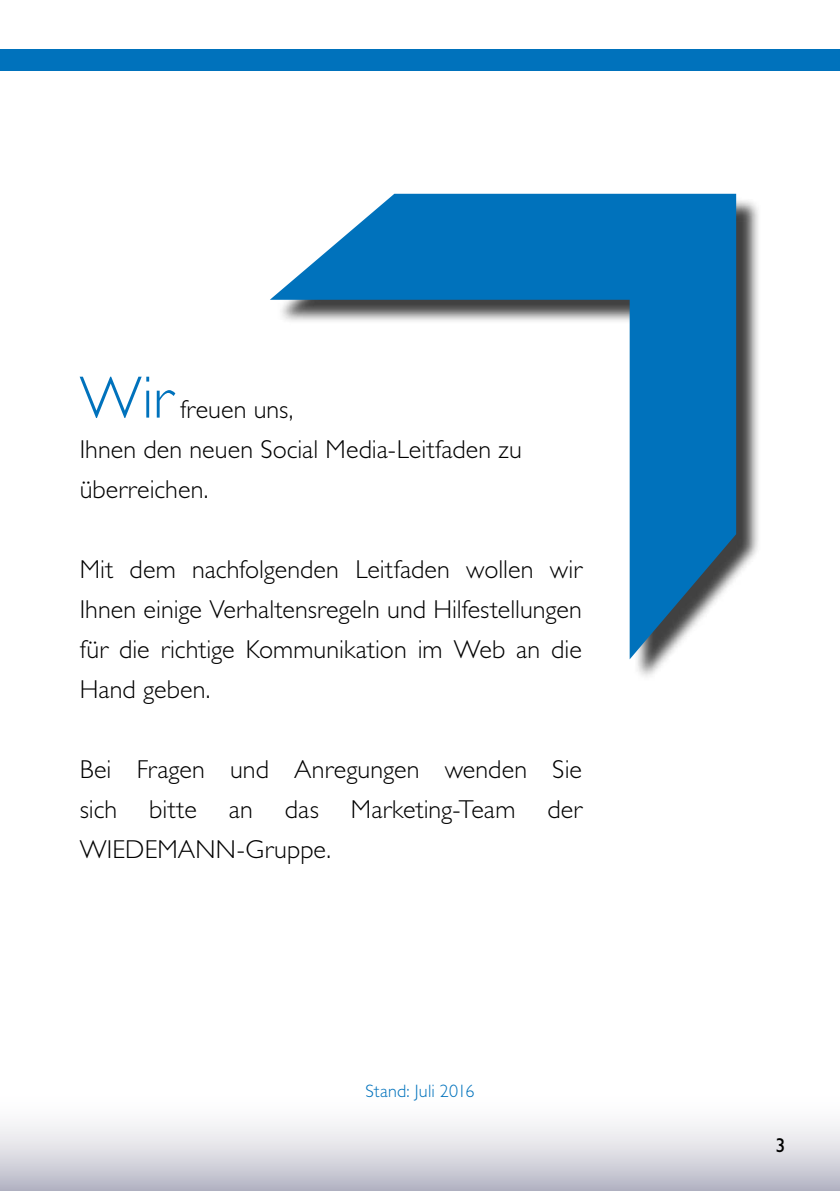
<style>
.page{position:relative;width:840px;height:1191px;background:#fff}
.page>*{position:absolute;margin:0;border:0;box-sizing:border-box;transform-origin:0 0}
.t1{font:300 60px "Gill Sans Std";color:#0072bc}
.t2{font:300 26px/40px "Gill Sans Std";letter-spacing:.005em;color:#000;text-align:justify}
.t3{font:20px "Gill Sans Std";color:#000}
.t4{font:300 18px "Gill Sans Std";letter-spacing:.01em;color:#0072bc}
</style>
<div class="page">
<div style="left:0;top:49px;width:839px;height:21px;background:#0072bc"></div>
<div style="left:0;top:1086px;width:839px;height:105px;background:linear-gradient(to bottom,#fff,#bdbdcb)"></div>
<div style="left:274px;top:197px;width:486px;height:485px;background:#000;opacity:.75"></div>
<svg style="left:270px;top:194px;width:465px;height:465px"></svg>
<h1 class="t1" style="left:80px;top:364px;width:95px">Wir</h1>
<p class="t2" style="left:80px;top:389px;width:443px;text-align:left;text-indent:100px">freuen uns,<br>Ihnen den neuen Social Media-Leitfaden zu überreichen.</p>
<p class="t2" style="left:80px;top:549px;width:503px">Mit dem nachfolgenden Leitfaden wollen wir Ihnen einige Verhaltensregeln und Hilfestellungen für die richtige Kommunikation im Web an die Hand geben.</p>
<p class="t2" style="left:80px;top:749px;width:503px">Bei Fragen und Anregungen wenden Sie sich bitte an das Marketing-Team der WIEDEMANN-Gruppe.</p>
<p class="t4" style="left:365px;top:1081px;width:110px">Stand: Juli 2016</p>
<p class="t3" style="left:775px;top:1134px;width:11px">3</p>
</div>
